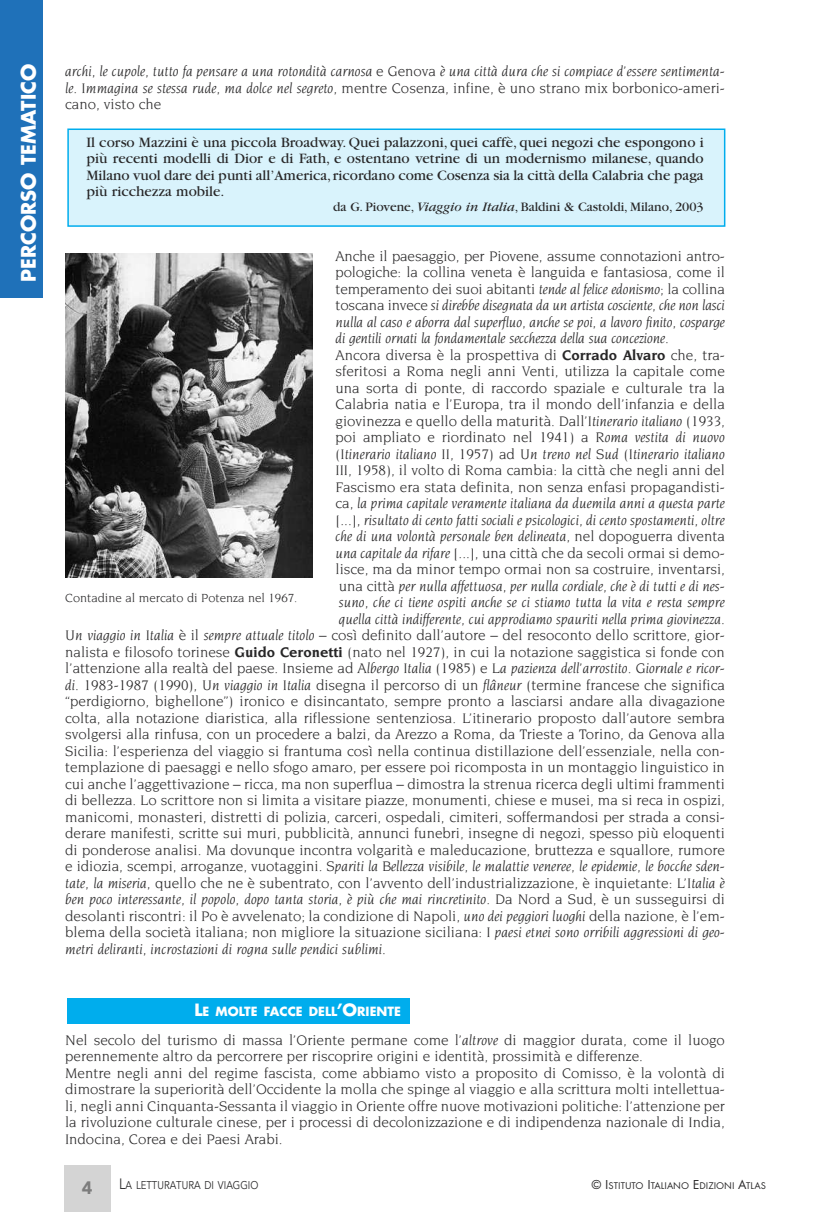
<style>
.page{position:relative;width:830px;height:1212px;background:#fff}
.page>*{position:absolute;margin:0;border:0;box-sizing:border-box;transform-origin:0 0}
.t1{font:700 19.5px "Futura";color:#fff}
.t2{font:900 18px "Avenir";color:#7d7d7d}
.t3{font:15px/16.5px "Novarese";color:#272627}
.t4{font:italic 15px/16.5px "Novarese";color:#272627;text-align:justify}
.t5{font:15px/16.5px "Garamond";color:#272627;text-align:justify}
.t6{font:13.5px "Garamond";color:#272627}
.t7{font:12.75px "Novarese";color:#272627}
.t8{font:700 12.3px "Futura";color:#fff}
.t9{font:11.25px "Avenir";color:#272627;scale:.85 1}
.t10{font:10.2px "Futura T";color:#272627}
.s1{font-style:normal}
.s2{font-style:italic}
.s3{font-weight:700}
.s4{font-size:16.5px}
.s5{font-size:15px}
.s6{font-size:13.5px}
</style>
<div class="page">
<div style="left:0;top:0;width:43px;height:298px;background:#1f71b9"></div>
<div style="left:64px;top:1165px;width:47px;height:47px;background:#d4d4d4"></div>
<div style="left:69px;top:130px;width:654px;height:95px;background:#d9f3fc"></div>
<div style="left:67px;top:128px;width:658px;height:99px;border:2px solid #00aded"></div>
<div style="left:67px;top:998px;width:342px;height:26px;background:#00aded"></div>
<img style="left:65px;top:253px;width:248px;height:324px">
<h1 class="t1" style="left:19px;top:282px;width:220px;rotate:-90deg">PERCORSO TEMATICO</h1>
<p class="t4" style="left:65px;top:64px;width:661px">archi, le cupole, tutto fa pensare a una rotondità carnosa <span class="s1">e Genova</span> è una città dura che si compiace d’essere sentimenta&shy;le. Immagina se stessa rude, ma dolce nel segreto<span class="s1">, mentre Cosenza, infine, è uno strano mix borbonico-ameri&shy;cano, visto che</span></p>
<p class="t5" style="left:86px;top:135px;width:618px">Il corso Mazzini è una piccola Broadway. Quei palazzoni, quei caffè, quei negozi che espongono i più recenti modelli di Dior e di Fath, e ostentano vetrine di un modernismo milanese, quando Milano vuol dare dei punti all’America,ricordano come Cosenza sia la città della Calabria che paga più ricchezza mobile.</p>
<p class="t6" style="left:333px;top:202px;width:372px">da G. Piovene, <span class="s2">Viaggio in Italia</span>, Baldini &amp; Castoldi, Milano, 2003</p>
<p class="t3" style="left:335px;top:248px;width:391px">Anche il paesaggio, per Piovene, assume connotazioni antro-</p>
<p class="t3" style="left:335px;top:265px;width:391px">pologiche: la collina veneta è languida e fantasiosa, come il</p>
<p class="t3" style="left:335px;top:281px;width:391px">temperamento dei suoi abitanti <span class="s2">tende al felice edonismo</span>; la collina</p>
<p class="t4" style="left:335px;top:298px;width:391px"><span class="s1">toscana invece</span> si direbbe disegnata da un artista cosciente, che non lasci</p>
<p class="t4" style="left:335px;top:314px;width:391px">nulla al caso e aborra dal superfluo, anche se poi, a lavoro finito, cosparge</p>
<p class="t4" style="left:335px;top:331px;width:334px">di gentili ornati la fondamentale secchezza della sua concezione<span class="s1">.</span></p>
<p class="t3" style="left:335px;top:347px;width:391px">Ancora diversa è la prospettiva di <span class="s3">Corrado Alvaro</span> che, tra-</p>
<p class="t3" style="left:335px;top:364px;width:391px">sferitosi a Roma negli anni Venti, utilizza la capitale come</p>
<p class="t3" style="left:335px;top:380px;width:391px">una sorta di ponte, di raccordo spaziale e culturale tra la</p>
<p class="t3" style="left:335px;top:397px;width:391px">Calabria natia e l’Europa, tra il mondo dell’infanzia e della</p>
<p class="t3" style="left:335px;top:413px;width:391px">giovinezza e quello della maturità. Dall’<span class="s2">Itinerario italiano</span> (1933,</p>
<p class="t3" style="left:335px;top:430px;width:391px">poi ampliato e riordinato nel 1941) a <span class="s2">Roma vestita di nuovo</span></p>
<p class="t4" style="left:335px;top:446px;width:391px"><span class="s1">(</span>Itinerario italiano II<span class="s1">, 1957) ad</span> Un treno nel Sud <span class="s1">(</span>Itinerario italiano</p>
<p class="t3" style="left:335px;top:463px;width:391px"><span class="s2">III</span>, 1958), il volto di Roma cambia: la città che negli anni del</p>
<p class="t3" style="left:335px;top:479px;width:391px">Fascismo era stata definita, non senza enfasi propagandisti-</p>
<p class="t4" style="left:335px;top:496px;width:391px"><span class="s1">ca,</span> la prima capitale veramente italiana da duemila anni a questa parte</p>
<p class="t4" style="left:335px;top:512px;width:391px"><span class="s1">[...]</span>, risultato di cento fatti sociali e psicologici, di cento spostamenti, oltre</p>
<p class="t4" style="left:335px;top:529px;width:391px">che di una volontà personale ben delineata<span class="s1">, nel dopoguerra diventa</span></p>
<p class="t3" style="left:335px;top:545px;width:391px"><span class="s2">una capitale da rifare</span> [...], una città che da secoli ormai si demo-</p>
<p class="t3" style="left:335px;top:562px;width:391px">lisce, ma da minor tempo ormai non sa costruire, inventarsi,</p>
<p class="t4" style="left:339px;top:578px;width:387px"><span class="s1">una città</span> per nulla affettuosa, per nulla cordiale, che è di tutti e di nes-</p>
<p class="t4" style="left:339px;top:595px;width:387px">suno, che ci tiene ospiti anche se ci stiamo tutta la vita e resta sempre</p>
<p class="t4" style="left:339px;top:611px;width:387px">quella città indifferente, cui approdiamo spauriti nella prima giovinezza<span class="s1">.</span></p>
<p class="t3" style="left:65px;top:628px;width:661px"><span class="s2">Un viaggio in Italia</span> è il <span class="s2">sempre attuale titolo</span> – così definito dall’autore – del resoconto dello scrittore, gior-</p>
<p class="t3" style="left:65px;top:644px;width:661px">nalista e filosofo torinese <span class="s3">Guido Ceronetti</span> (nato nel 1927), in cui la notazione saggistica si fonde con</p>
<p class="t4" style="left:65px;top:661px;width:661px"><span class="s1">l’attenzione alla realtà del paese. Insieme ad</span> Albergo Italia <span class="s1">(1985) e</span> La pazienza dell’arrostito. Giornale e ricor-</p>
<p class="t3" style="left:65px;top:677px;width:661px"><span class="s2">di. 1983-1987</span> (1990), <span class="s2">Un viaggio in Italia</span> disegna il percorso di un <span class="s2">flâneur</span> (termine francese che significa</p>
<p class="t3" style="left:65px;top:694px;width:661px">“perdigiorno, bighellone”) ironico e disincantato, sempre pronto a lasciarsi andare alla divagazione</p>
<p class="t3" style="left:65px;top:710px;width:661px">colta, alla notazione diaristica, alla riflessione sentenziosa. L’itinerario proposto dall’autore sembra</p>
<p class="t3" style="left:65px;top:727px;width:661px">svolgersi alla rinfusa, con un procedere a balzi, da Arezzo a Roma, da Trieste a Torino, da Genova alla</p>
<p class="t3" style="left:65px;top:743px;width:661px">Sicilia: l’esperienza del viaggio si frantuma così nella continua distillazione dell’essenziale, nella con-</p>
<p class="t3" style="left:65px;top:760px;width:661px">templazione di paesaggi e nello sfogo amaro, per essere poi ricomposta in un montaggio linguistico in</p>
<p class="t3" style="left:65px;top:776px;width:661px">cui anche l’aggettivazione – ricca, ma non superflua – dimostra la strenua ricerca degli ultimi frammenti</p>
<p class="t3" style="left:65px;top:793px;width:661px">di bellezza. Lo scrittore non si limita a visitare piazze, monumenti, chiese e musei, ma si reca in ospizi,</p>
<p class="t3" style="left:65px;top:809px;width:661px">manicomi, monasteri, distretti di polizia, carceri, ospedali, cimiteri, soffermandosi per strada a consi-</p>
<p class="t3" style="left:65px;top:826px;width:661px">derare manifesti, scritte sui muri, pubblicità, annunci funebri, insegne di negozi, spesso più eloquenti</p>
<p class="t3" style="left:65px;top:842px;width:661px">di ponderose analisi. Ma dovunque incontra volgarità e maleducazione, bruttezza e squallore, rumore</p>
<p class="t4" style="left:65px;top:859px;width:661px"><span class="s1">e idiozia, scempi, arroganze, vuotaggini.</span> Spariti la Bellezza visibile, le malattie veneree, le epidemie, le bocche sden-</p>
<p class="t3" style="left:65px;top:875px;width:661px"><span class="s2">tate, la miseria</span>, quello che ne è subentrato, con l’avvento dell’industrializzazione, è inquietante: <span class="s2">L’Italia è</span></p>
<p class="t4" style="left:65px;top:892px;width:661px">ben poco interessante, il popolo, dopo tanta storia, è più che mai rincretinito<span class="s1">. Da Nord a Sud, è un susseguirsi di</span></p>
<p class="t3" style="left:65px;top:908px;width:661px">desolanti riscontri: il Po è avvelenato; la condizione di Napoli, <span class="s2">uno dei peggiori luoghi</span> della nazione, è l’em-</p>
<p class="t3" style="left:65px;top:925px;width:661px">blema della società italiana; non migliore la situazione siciliana: <span class="s2">I paesi etnei sono orribili aggressioni di geo-</span></p>
<p class="t4" style="left:65px;top:941px;width:322px">metri deliranti, incrostazioni di rogna sulle pendici sublimi<span class="s1">.</span></p>
<p class="t7" style="left:65px;top:592px;width:233px">Contadine al mercato di Potenza nel 1967.</p>
<p class="t8" style="left:194px;top:1006px;width:208px"><span class="s4">L</span>E MOLTE FACCE DELL<span class="s4">’O</span>RIENTE</p>
<p class="t3" style="left:65px;top:1032px;width:661px">Nel secolo del turismo di massa l’Oriente permane come l’<span class="s2">altrove</span> di maggior durata, come il luogo perennemente altro da percorrere per riscoprire origini e identità, prossimità e differenze.<br>Mentre negli anni del regime fascista, come abbiamo visto a proposito di Comisso, è la volontà di dimostrare la superiorità dell’Occidente la molla che spinge al viaggio e alla scrittura molti intellettua&shy;li, negli anni Cinquanta-Sessanta il viaggio in Oriente offre nuove motivazioni politiche: l’attenzione per la rivoluzione culturale cinese, per i processi di decolonizzazione e di indipendenza nazionale di India, Indocina, Corea e dei Paesi Arabi.</p>
<p class="t2" style="left:82px;top:1176px;width:12px">4</p>
<p class="t9" style="left:119px;top:1177px;width:165px"><span class="s5">L</span>A LETTURATURA DI VIAGGIO</p>
<p class="t10" style="left:591px;top:1179px;width:176px"><span class="s6">© I</span>STITUTO <span class="s6">I</span>TALIANO <span class="s6">E</span>DIZIONI <span class="s6">A</span>TLAS</p>
</div>
